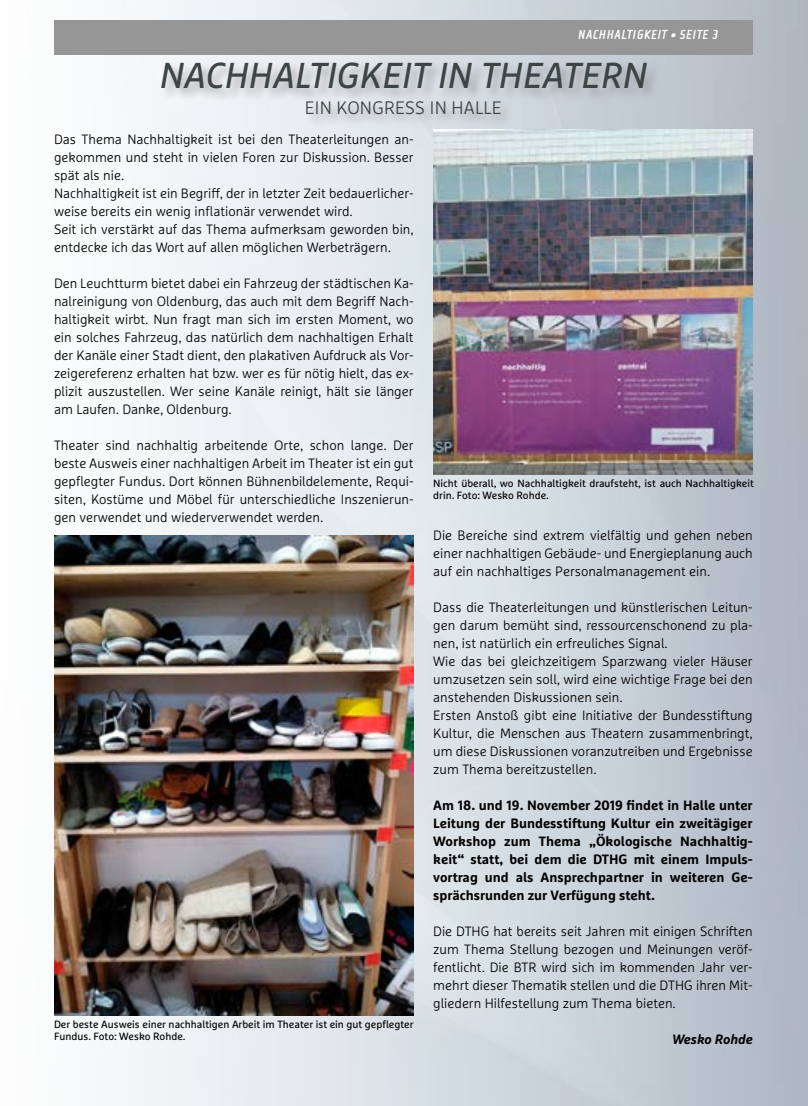
<style>
.page{position:relative;width:808px;height:1106px;background:#fff}
.page>*{position:absolute;margin:0;border:0;box-sizing:border-box;transform-origin:0 0}
.t1{font:italic 36px "Marselis Pro";letter-spacing:.01em;color:#3b4544}
.t2{font:300 18px "Marselis Pro";letter-spacing:.01em;color:#3b4544}
.t3{font:300 13.5px/18px "Marselis Pro";color:#000;text-align:justify}
.t4{font:700 13.5px/18px "Marselis Pro";color:#000;text-align:justify}
.t5{font:italic 700 13.5px "Cholla Sans OT";letter-spacing:.035em;color:#fff}
.t6{font:italic 700 13.5px "Marselis Pro";color:#000}
.t7{font:10.5px/12.6px "Marselis Pro";color:#000}
</style>
<div class="page">
<img style="left:54px;top:0;width:754px;height:1106px">
<div style="left:54px;top:20px;width:699px;height:34px;background:#979696"></div>
<div style="left:160px;top:61px;width:500px;height:66px;background:#979696;opacity:.75"></div>
<img style="left:433px;top:130px;width:320px;height:344px">
<img style="left:54px;top:535px;width:360px;height:480px">
<p class="t5" style="left:578px;top:27px;width:142px">NACHHALTIGKEIT • SEITE 3</p>
<h1 class="t1" style="left:160px;top:54px;width:489px">NACHHALTIGKEIT IN THEATERN</h1>
<h2 class="t2" style="left:305px;top:97px;width:198px">EIN KONGRESS IN HALLE</h2>
<p class="t3" style="left:54px;top:130px;width:361px;text-align:left">Das Thema Nachhaltigkeit ist bei den Theaterleitungen an&shy;gekommen und steht in vielen Foren zur Diskussion. Besser spät als nie.<br>Nachhaltigkeit ist ein Begriff, der in letzter Zeit bedauerlicher&shy;weise bereits ein wenig inflationär verwendet wird.<br>Seit ich verstärkt auf das Thema aufmerksam geworden bin, entdecke ich das Wort auf allen möglichen Werbeträgern.</p>
<p class="t3" style="left:54px;top:274px;width:361px">Den Leuchtturm bietet dabei ein Fahrzeug der städtischen Ka&shy;nalreinigung von Oldenburg, das auch mit dem Begriff Nach&shy;haltigkeit wirbt. Nun fragt man sich im ersten Moment, wo ein solches Fahrzeug, das natürlich dem nachhaltigen Erhalt der Kanäle einer Stadt dient, den plakativen Aufdruck als Vor&shy;zeigereferenz erhalten hat bzw. wer es für nötig hielt, das ex&shy;plizit auszustellen. Wer seine Kanäle reinigt, hält sie länger am Laufen. Danke, Oldenburg.</p>
<p class="t3" style="left:54px;top:436px;width:361px">Theater sind nachhaltig arbeitende Orte, schon lange. Der beste Ausweis einer nachhaltigen Arbeit im Theater ist ein gut gepflegter Fundus. Dort können Bühnenbildelemente, Requi&shy;siten, Kostüme und Möbel für unterschiedliche Inszenierun&shy;gen verwendet und wiederverwendet werden.</p>
<p class="t3" style="left:433px;top:526px;width:321px">Die Bereiche sind extrem vielfältig und gehen neben einer nachhaltigen Gebäude- und Energieplanung auch auf ein nachhaltiges Personalmanagement ein.</p>
<p class="t3" style="left:433px;top:598px;width:321px;text-align:left">Dass die Theaterleitungen und künstlerischen Leitun&shy;gen darum bemüht sind, ressourcenschonend zu pla&shy;nen, ist natürlich ein erfreuliches Signal.<br>Wie das bei gleichzeitigem Sparzwang vieler Häuser umzusetzen sein soll, wird eine wichtige Frage bei den anstehenden Diskussionen sein.<br>Ersten Anstoß gibt eine Initiative der Bundesstiftung Kultur, die Menschen aus Theatern zusammenbringt, um diese Diskussionen voranzutreiben und Ergebnisse zum Thema bereitzustellen.</p>
<p class="t4" style="left:433px;top:796px;width:321px">Am 18. und 19. November 2019 findet in Halle unter Leitung der Bundesstiftung Kultur ein zweitägiger Workshop zum Thema „Ökologische Nachhaltig&shy;keit“ statt, bei dem die DTHG mit einem Impuls&shy;vortrag und als Ansprechpartner in weiteren Ge&shy;sprächsrunden zur Verfügung steht.</p>
<p class="t3" style="left:433px;top:922px;width:321px">Die DTHG hat bereits seit Jahren mit einigen Schriften zum Thema Stellung bezogen und Meinungen veröf&shy;fentlicht. Die BTR wird sich im kommenden Jahr ver&shy;mehrt dieser Thematik stellen und die DTHG ihren Mit&shy;gliedern Hilfestellung zum Thema bieten.</p>
<p class="t6" style="left:672px;top:1031px;width:82px">Wesko Rohde</p>
<p class="t7" style="left:433px;top:476px;width:322px">Nicht überall, wo Nachhaltigkeit draufsteht, ist auch Nachhaltigkeit drin. Foto: Wesko Rohde.</p>
<p class="t7" style="left:54px;top:1017px;width:361px">Der beste Ausweis einer nachhaltigen Arbeit im Theater ist ein gut gepflegter<br>Fundus. Foto: Wesko Rohde.</p>
</div>
